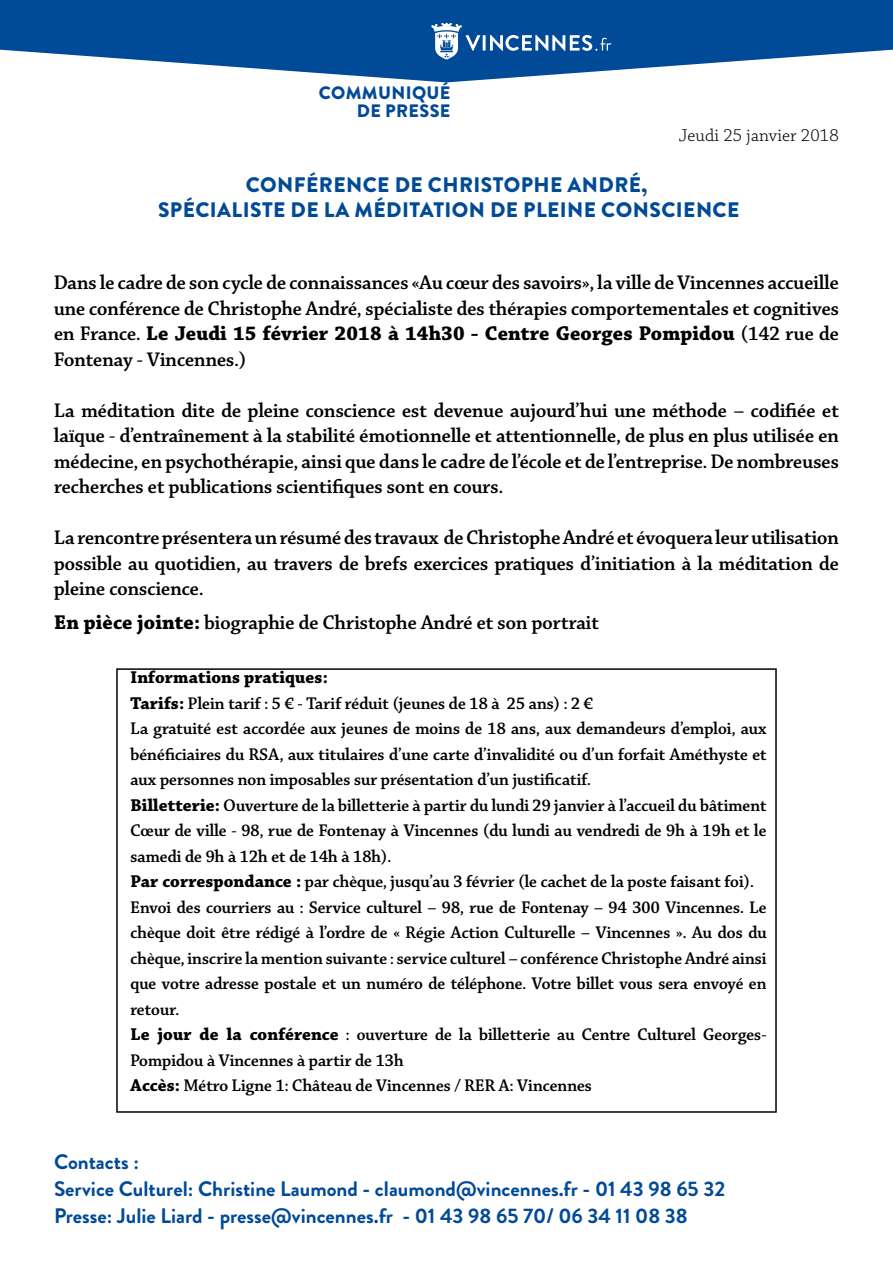
<style>
.page{position:relative;width:893px;height:1263px;background:#fff}
.page>*{position:absolute;margin:0;border:0;box-sizing:border-box;transform-origin:0 0}
.t1{font:21px/25.5px "Chaparral Pro Semibold Subh";color:#000;text-align:justify}
.t2{font:700 21px/27px "Brandon Grotesque";color:#004a97}
.t3{font:900 21px "Brandon Grotesque";letter-spacing:.02em;color:#004a97}
.t4{font:700 21px "Chaparral Pro";color:#000}
.t5{font:18px/25.5px "Chaparral Pro Semibold Subh";color:#000}
.t6{font:700 18px "Chaparral Pro";letter-spacing:-.005em;color:#000}
.t7{font:900 18px/18px "Brandon Grotesque";letter-spacing:.02em;color:#004a97;text-align:right}
.t8{font:18px "Chaparral Pro Light Capt";color:#000}
.s1{font-family:"Chaparral Pro Semibold Subh";font-weight:400}
.s2{font-family:"Chaparral Pro";font-weight:700}
</style>
<div class="page">
<svg style="left:0;top:0;width:893px;height:82px;fill:#004a97"></svg>
<svg style="left:431px;top:23px;width:180px;height:37px"></svg>
<div style="left:116px;top:668px;width:661px;height:445px;border:2px solid #000"></div>
<p class="t7" style="left:319px;top:84px;width:133px">COMMUNIQUÉ<br>DE PRESSE</p>
<p class="t8" style="left:679px;top:125px;width:162px">Jeudi 25 janvier 2018</p>
<p class="t3" style="left:246px;top:169px;width:17px">CON</p>
<p class="t3" style="left:294px;top:169px;width:27px">FÉRENCE</p>
<p class="t3" style="left:395px;top:169px;width:203px">DE CHRISTOPHE ANDRÉ</p>
<p class="t3" style="left:641px;top:169px;width:7px">,</p>
<p class="t3" style="left:158px;top:195px;width:13px">SPÉCI</p>
<p class="t3" style="left:217px;top:195px;width:152px">ALISTE DE LA MÉDI</p>
<p class="t3" style="left:409px;top:195px;width:49px">TATION</p>
<p class="t3" style="left:490px;top:195px;width:70px">DE PLEINE</p>
<p class="t3" style="left:601px;top:195px;width:15px">CONSCIENCE</p>
<p class="t1" style="left:54px;top:271px;width:787px">Dans le cadre de son cycle de connaissances «Au cœur des savoirs», la ville de Vincennes accueille une conférence de Christophe André, spécialiste des thérapies comportementales et cognitives</p>
<p class="t4" style="left:54px;top:321px;width:787px"><span class="s1">en France.</span> Le Jeudi 15 février 2018 à 14h30 - Centre Georges Pompidou <span class="s1">(142 rue de</span></p>
<p class="t1" style="left:54px;top:347px;width:194px">Fontenay - Vincennes.)</p>
<p class="t1" style="left:54px;top:398px;width:787px">La méditation dite de pleine conscience est devenue aujourd’hui une méthode – codifiée et laïque - d’entraînement à la stabilité émotionnelle et attentionnelle, de plus en plus utilisée en médecine, en psychothérapie, ainsi que dans le cadre de l’école et de l’entreprise. De nombreuses recherches et publications scientifiques sont en cours.</p>
<p class="t1" style="left:54px;top:526px;width:787px">La rencontre présentera un résumé des travaux de Christophe André et évoquera leur utilisation possible au quotidien, au travers de brefs exercices pratiques d’initiation à la méditation de pleine conscience.</p>
<p class="t1" style="left:54px;top:610px;width:547px"><span class="s2">En pièce jointe:</span> biographie de Christophe André et son portrait</p>
<p class="t6" style="left:130px;top:667px;width:199px">Informations pratiques:</p>
<p class="t5" style="left:130px;top:691px;width:638px"><span class="s2">Tarifs:</span> Plein tarif : 5 € - Tarif réduit (jeunes de 18 à 25 ans) : 2 €<br>La gratuité est accordée aux jeunes de moins de 18 ans, aux demandeurs d’emploi, aux bénéficiaires du RSA, aux titulaires d’une carte d’invalidité ou d’un forfait Améthyste et aux personnes non imposables sur présentation d’un justificatif.<br><span class="s2">Billetterie:</span> Ouverture de la billetterie à partir du lundi 29 janvier à l’accueil du bâtiment Cœur de ville - 98, rue de Fontenay à Vincennes (du lundi au vendredi de 9h à 19h et le samedi de 9h à 12h et de 14h à 18h).<br><span class="s2">Par correspondance :</span> par chèque, jusqu’au 3 février (le cachet de la poste faisant foi).<br>Envoi des courriers au : Service culturel – 98, rue de Fontenay – 94 300 Vincennes. Le chèque doit être rédigé à l’ordre de « Régie Action Culturelle – Vincennes ». Au dos du chèque, inscrire la mention suivante : service culturel – conférence Christophe André ainsi que votre adresse postale et un numéro de téléphone. Votre billet vous sera envoyé en retour.<br><span class="s2">Le jour de la conférence</span> : ouverture de la billetterie au Centre Culturel Georges-Pompidou à Vincennes à partir de 13h<br><span class="s2">Accès:</span> Métro Ligne 1: Château de Vincennes / RER A: Vincennes</p>
<p class="t2" style="left:54px;top:1149px;width:673px">Contacts :<br>Service Culturel: Christine Laumond - claumond@vincennes.fr - 01 43 98 65 32<br>Presse: Julie Liard - presse@vincennes.fr - 01 43 98 65 70/ 06 34 11 08 38</p>
</div>
